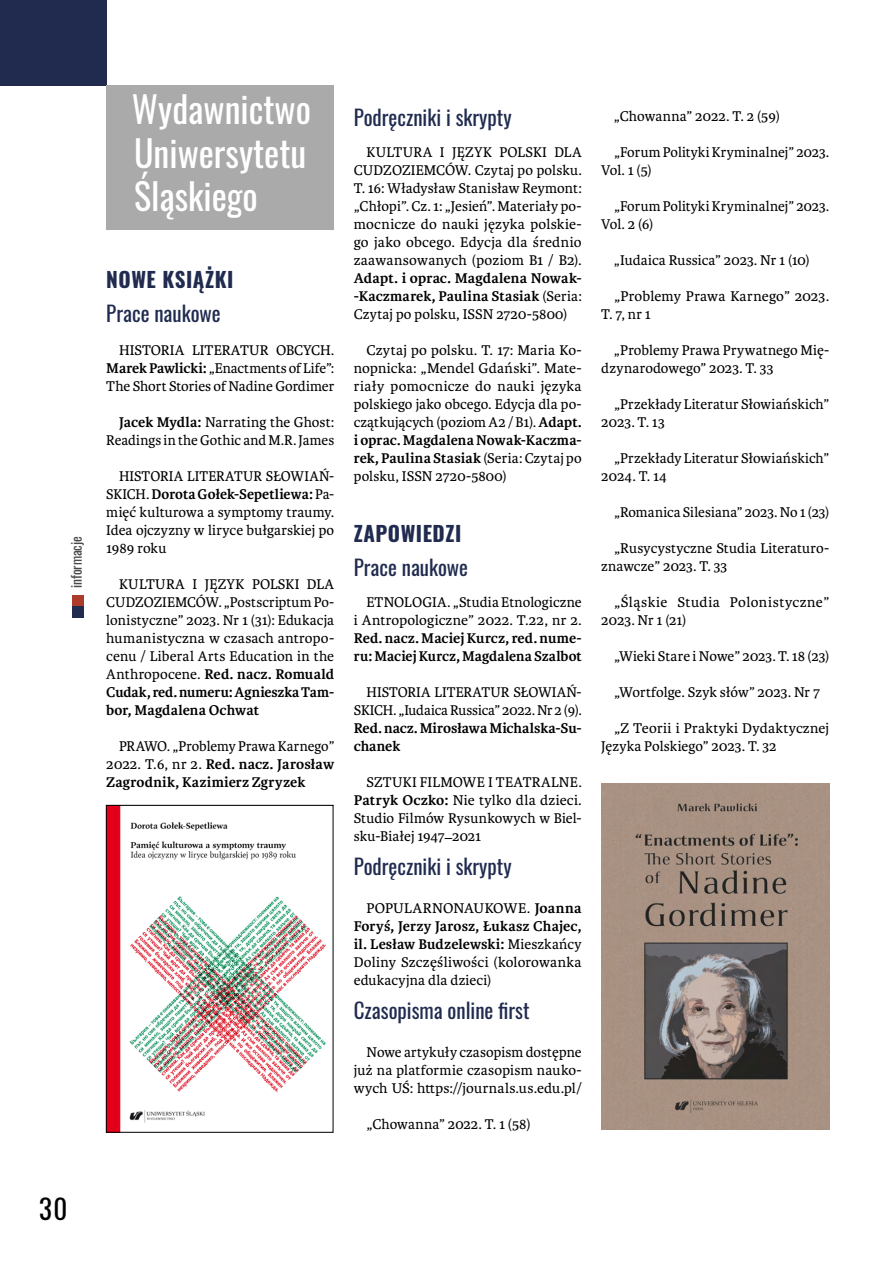
<style>
.page{position:relative;width:893px;height:1263px;background:#fff}
.page>*{position:absolute;margin:0;border:0;box-sizing:border-box;transform-origin:0 0}
.t1{font:36px/43.2px "Oswald";color:#fff}
.t2{font:27px "Oswald";color:#000}
.t3{font:21px "Oswald";color:#202b4f}
.t4{font:700 21px "Oswald";letter-spacing:.025em;color:#202b4f}
.t5{font:15px/18px "Karmina";letter-spacing:.005em;color:#000;text-align:justify}
.t6{font:700 15px/18px "Karmina";letter-spacing:.005em;color:#000;text-align:justify}
.t7{font:15px/18px "Karmina";letter-spacing:.03em;color:#000}
.t8{font:13.5px "Oswald";color:#484848}
.s1{font-weight:700}
.s2{font-weight:400}
</style>
<div class="page">
<div style="left:0;top:0;width:106px;height:85px;background:#202b4f"></div>
<div style="left:106px;top:85px;width:228px;height:144px;background:#aaa"></div>
<div style="left:72px;top:595px;width:12px;height:11px;background:#ad3b2b"></div>
<div style="left:72px;top:606px;width:12px;height:12px;background:#202b4f"></div>
<img style="left:601px;top:784px;width:228px;height:345px">
<img style="left:108px;top:807px;width:219px;height:323px">
<div style="left:106px;top:805px;width:227px;height:327px;border:1px solid #000"></div>
<p class="t8" style="left:67px;top:588px;width:54px;rotate:-90deg">informacje</p>
<h1 class="t1" style="left:132px;top:88px;width:181px">Wydawnictwo<br>Uniwersytetu<br>Śląskiego</h1>
<h3 class="t4" style="left:106px;top:265px;width:129px">NOWE KSIĄŻKI</h3>
<h3 class="t3" style="left:106px;top:299px;width:116px">Prace naukowe</h3>
<p class="t5" style="left:106px;top:341px;width:229px;text-indent:13px">HISTORIA LITERATUR OBCYCH.<br><span class="s1">Marek Pawlicki:</span> „Enactments of Life”:<br>The Short Stories of Nadine Gordimer</p>
<p class="t5" style="left:106px;top:413px;width:229px;text-align:right"><span class="s1">Jacek Mydla:</span> Narrating the Ghost:<br>Readings in the Gothic and M.R. James</p>
<p class="t5" style="left:106px;top:467px;width:229px;text-indent:13px">HISTORIA LITERATUR SŁOWIAŃ-SKICH. <span class="s1">Dorota Gołek-Sepetliewa:</span> Pa&shy;mięć kulturowa a symptomy traumy.<br>Idea ojczyzny w liryce bułgarskiej po 1989 roku</p>
<p class="t5" style="left:106px;top:575px;width:229px;text-indent:13px">KULTURA I JĘZYK POLSKI DLA CUDZOZIEMCÓW. „Postscriptum Po&shy;lonistyczne” 2023. Nr 1 (31): Edukacja humanistyczna w czasach antropo&shy;cenu / Liberal Arts Education in the Anthropocene. <span class="s1">Red. nacz. Romuald Cudak, red. numeru: Agnieszka Tam&shy;bor, Magdalena Ochwat</span></p>
<p class="t6" style="left:106px;top:737px;width:229px;text-indent:13px"><span class="s2">PRAWO. „Problemy Prawa Karnego” 2022. T.6, nr 2.</span> Red. nacz. Jarosław Zagrodnik, Kazimierz Zgryzek</p>
<h3 class="t3" style="left:354px;top:103px;width:159px">Podręczniki i skrypty</h3>
<p class="t5" style="left:354px;top:143px;width:229px;text-indent:13px">KULTURA I JĘZYK POLSKI DLA CUDZOZIEMCÓW. Czytaj po polsku.<br>T. 16: Władysław Stanisław Reymont: „Chłopi”. Cz. 1: „Jesień”. Materiały po&shy;mocnicze do nauki języka polskie&shy;go jako obcego. Edycja dla średnio zaawansowanych (poziom B1 / B2).</p>
<p class="t6" style="left:354px;top:269px;width:229px">Adapt. i oprac. Magdalena Nowak--Kaczmarek, Paulina Stasiak <span class="s2">(Seria:<br>Czytaj po polsku, ISSN 2720-5800)</span></p>
<p class="t5" style="left:354px;top:341px;width:229px;text-indent:13px">Czytaj po polsku. T. 17: Maria Ko&shy;nopnicka: „Mendel Gdański”. Mate&shy;riały pomocnicze do nauki języka polskiego jako obcego. Edycja dla po&shy;czątkujących (poziom A2 / B1). <span class="s1">Adapt. i oprac. Magdalena Nowak-Kaczma&shy;rek, Paulina Stasiak</span> (Seria: Czytaj po polsku, ISSN 2720-5800)</p>
<h3 class="t4" style="left:354px;top:519px;width:109px">ZAPOWIEDZI</h3>
<h3 class="t3" style="left:354px;top:553px;width:116px">Prace naukowe</h3>
<p class="t5" style="left:354px;top:593px;width:229px;text-align:right">ETNOLOGIA. „Studia Etnologiczne<br>i Antropologiczne” 2022. T.22, nr 2.</p>
<p class="t6" style="left:354px;top:629px;width:229px">Red. nacz. Maciej Kurcz, red. nume&shy;ru: Maciej Kurcz, Magdalena Szalbot</p>
<p class="t5" style="left:354px;top:683px;width:229px;text-align:right">HISTORIA LITERATUR SŁOWIAŃ-<br>SKICH. „Iudaica Russica” 2022. Nr 2 (9).</p>
<p class="t6" style="left:354px;top:719px;width:229px">Red. nacz. Mirosława Michalska-Su&shy;chanek</p>
<p class="t5" style="left:354px;top:773px;width:229px;text-indent:13px">SZTUKI FILMOWE I TEATRALNE.<br><span class="s1">Patryk Oczko:</span> Nie tylko dla dzieci.<br>Studio Filmów Rysunkowych w Biel&shy;sku-Białej 1947–2021</p>
<h3 class="t3" style="left:354px;top:852px;width:159px">Podręczniki i skrypty</h3>
<p class="t5" style="left:354px;top:899px;width:229px;text-indent:13px">POPULARNONAUKOWE. <span class="s1">Joanna Foryś, Jerzy Jarosz, Łukasz Chajec, il. Lesław Budzelewski:</span> Mieszkańcy Doliny Szczęśliwości (kolorowanka edukacyjna dla dzieci)</p>
<h3 class="t3" style="left:354px;top:996px;width:177px">Czasopisma online first</h3>
<p class="t5" style="left:354px;top:1043px;width:229px;text-indent:13px">Nowe artykuły czasopism dostępne już na platformie czasopism nauko&shy;wych UŚ: https://journals.us.edu.pl/</p>
<p class="t5" style="left:366px;top:1115px;width:165px">„Chowanna” 2022. T. 1 (58)</p>
<p class="t5" style="left:614px;top:107px;width:167px">„Chowanna” 2022. T. 2 (59)</p>
<p class="t5" style="left:601px;top:143px;width:229px;text-indent:13px">„Forum Polityki Kryminalnej” 2023.<br>Vol. 1 (5)</p>
<p class="t5" style="left:601px;top:197px;width:229px;text-indent:13px">„Forum Polityki Kryminalnej” 2023.<br>Vol. 2 (6)</p>
<p class="t5" style="left:614px;top:251px;width:197px">„Iudaica Russica” 2023. Nr 1 (10)</p>
<p class="t5" style="left:601px;top:287px;width:229px;text-indent:13px">„Problemy Prawa Karnego” 2023.<br>T. 7, nr 1</p>
<p class="t5" style="left:601px;top:341px;width:229px;text-indent:13px">„Problemy Prawa Prywatnego Mię&shy;dzynarodowego” 2023. T. 33</p>
<p class="t5" style="left:601px;top:395px;width:229px;text-indent:13px">„Przekłady Literatur Słowiańskich”<br>2023. T. 13</p>
<p class="t5" style="left:601px;top:449px;width:229px;text-indent:13px">„Przekłady Literatur Słowiańskich”<br>2024. T. 14</p>
<p class="t5" style="left:614px;top:503px;width:217px">„Romanica Silesiana” 2023. No 1 (23)</p>
<p class="t5" style="left:601px;top:539px;width:229px;text-indent:13px">„Rusycystyczne Studia Literaturo&shy;znawcze” 2023. T. 33</p>
<p class="t7" style="left:601px;top:593px;width:229px;text-indent:13px">„Śląskie Studia Polonistyczne”<br>2023. Nr 1 (21)</p>
<p class="t5" style="left:614px;top:647px;width:217px">„Wieki Stare i Nowe” 2023. T. 18 (23)</p>
<p class="t5" style="left:614px;top:683px;width:207px">„Wortfolge. Szyk słów” 2023. Nr 7</p>
<p class="t5" style="left:601px;top:719px;width:229px;text-indent:13px">„Z Teorii i Praktyki Dydaktycznej<br>Języka Polskiego” 2023. T. 32</p>
<h2 class="t2" style="left:39px;top:1190px;width:30px">30</h2>
</div>
